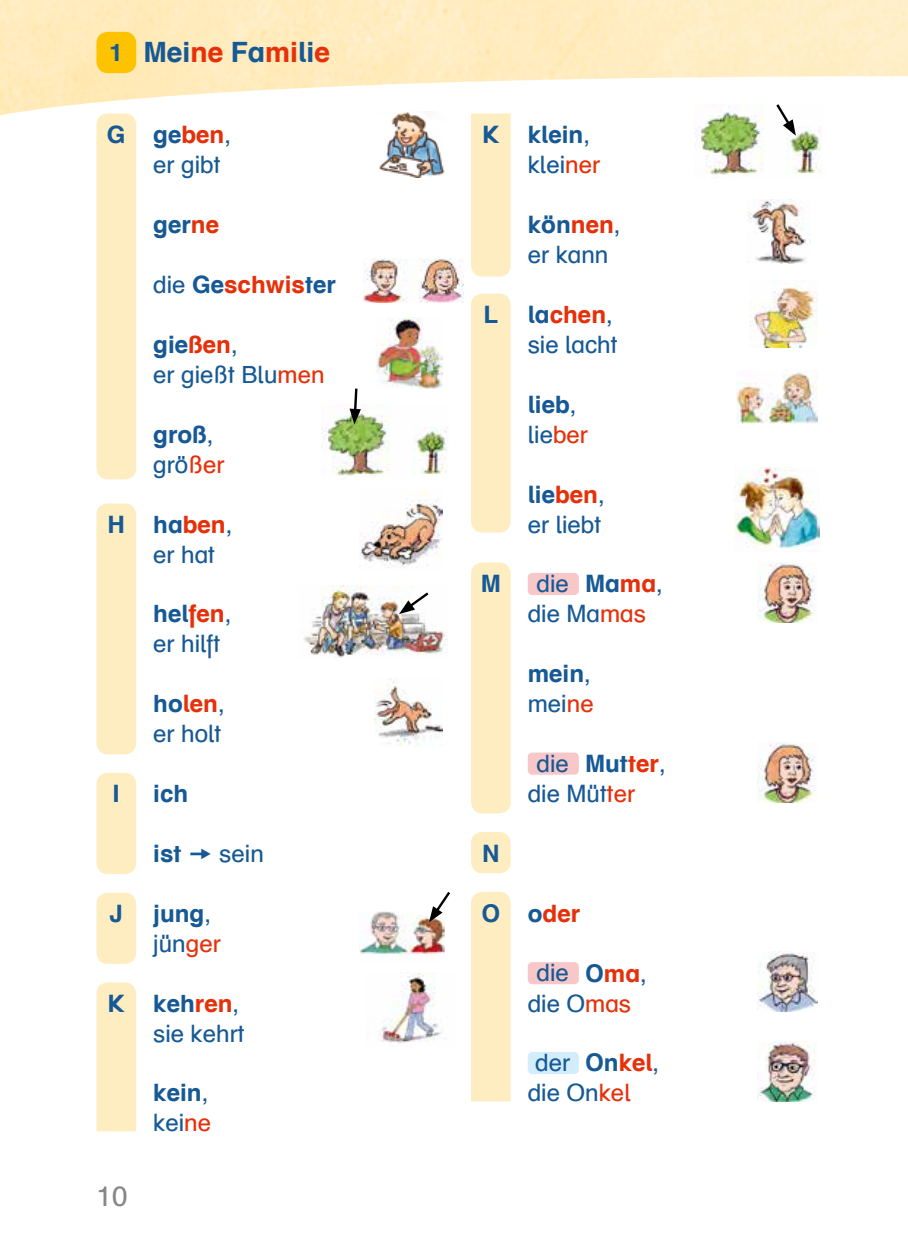
<style>
.page{position:relative;width:908px;height:1248px;background:#fff}
.page>*{position:absolute;margin:0;border:0;box-sizing:border-box;transform-origin:0 0}
.t1{font:28px "Schulbuch Nord OE Bold";color:#165995}
.t2{font:28px "Schulbuch Nord OE Roman";color:#868786}
.t3{font:24px/30.2px "Schulbuch Nord OE Roman";color:#165995}
.t4{font:24px "Schulbuch Nord OE Bold";color:#165995}
.t5{font:24px "Schulbuch Nord OE Bold";color:#e63009}
.s1{font-size:24px}
.s2{color:#e63009}
.s3{color:#165995}
.s4{font-family:"Schulbuch Nord OE Roman";color:#165995}
.s5{font-family:"Schulbuch Nord";font-weight:700;color:#e63009}
.s6{font-family:"Schulbuch Nord OE Roman"}
.s7{font-family:"Schulbuch Nord";font-weight:700}
.s8{font-family:"Schulbuch Nord OE Bold"}
.s9{font-family:"Schulbuch Nord OE Bold";color:#e63009}
</style>
<div class="page">
<img style="left:0;top:0;width:907px;height:115px">
<div style="left:96px;top:32px;width:40px;height:41px;background:#fdc300;border-radius:11px"></div>
<img style="left:376px;top:112px;width:72px;height:66px">
<img style="left:364px;top:258px;width:99px;height:44px">
<img style="left:376px;top:317px;width:66px;height:71px">
<img style="left:321px;top:409px;width:127px;height:67px">
<svg style="left:349px;top:388px;width:12px;height:36px"></svg>
<img style="left:359px;top:492px;width:83px;height:76px">
<img style="left:303px;top:585px;width:144px;height:73px">
<svg style="left:399px;top:590px;width:32px;height:24px"></svg>
<img style="left:374px;top:678px;width:68px;height:68px">
<img style="left:359px;top:911px;width:85px;height:44px">
<svg style="left:429px;top:892px;width:21px;height:30px"></svg>
<img style="left:380px;top:972px;width:62px;height:71px">
<div style="left:527px;top:573px;width:51px;height:22px;background:#f8c7c8;border-radius:5px"></div>
<div style="left:527px;top:752px;width:51px;height:22px;background:#f8c7c8;border-radius:5px"></div>
<div style="left:527px;top:962px;width:51px;height:22px;background:#f8c7c8;border-radius:5px"></div>
<div style="left:527px;top:1051px;width:51px;height:22px;background:#d4edfc;border-radius:5px"></div>
<img style="left:694px;top:104px;width:127px;height:71px">
<svg style="left:773px;top:102px;width:22px;height:34px"></svg>
<img style="left:747px;top:200px;width:63px;height:63px">
<img style="left:749px;top:286px;width:67px;height:62px">
<img style="left:736px;top:370px;width:80px;height:53px">
<img style="left:734px;top:467px;width:84px;height:84px">
<img style="left:757px;top:562px;width:59px;height:60px">
<img style="left:757px;top:742px;width:59px;height:60px">
<img style="left:757px;top:951px;width:59px;height:60px">
<img style="left:757px;top:1041px;width:58px;height:60px">
<div style="left:96px;top:113px;width:40px;height:366px;background:#ffedc2;border-radius:11px"></div>
<div style="left:96px;top:503px;width:40px;height:251px;background:#ffedc2;border-radius:11px"></div>
<div style="left:96px;top:772px;width:40px;height:102px;background:#ffedc2;border-radius:11px"></div>
<div style="left:96px;top:892px;width:40px;height:71px;background:#ffedc2;border-radius:11px"></div>
<div style="left:96px;top:982px;width:40px;height:149px;background:#ffedc2"></div>
<div style="left:471px;top:113px;width:39px;height:163px;background:#ffedc2"></div>
<div style="left:471px;top:293px;width:39px;height:239px;background:#ffedc2;border-radius:11px"></div>
<div style="left:471px;top:562px;width:39px;height:251px;background:#ffedc2;border-radius:11px"></div>
<div style="left:471px;top:831px;width:39px;height:42px;background:#ffedc2;border-radius:11px"></div>
<div style="left:471px;top:892px;width:39px;height:209px;background:#ffedc2"></div>
<p class="t1" style="left:110px;top:35px;width:222px"><span class="s1">1</span> Mei<span class="s2">ne</span> Fa<span class="s2">mi</span>li<span class="s2">e</span></p>
<p class="t4" style="left:107px;top:119px;width:20px">G</p>
<p class="t4" style="left:108px;top:508px;width:19px">H</p>
<p class="t4" style="left:113px;top:778px;width:8px">I</p>
<p class="t4" style="left:109px;top:897px;width:15px">J</p>
<p class="t4" style="left:107px;top:987px;width:19px">K</p>
<p class="t2" style="left:96px;top:1178px;width:33px">10</p>
<p class="t5" style="left:153px;top:119px;width:79px"><span class="s3">ge</span>ben<span class="s4">,</span></p>
<p class="t3" style="left:153px;top:149px;width:69px">er gibt</p>
<p class="t4" style="left:153px;top:209px;width:67px">ger<span class="s2">ne</span></p>
<p class="t5" style="left:153px;top:269px;width:184px"><span class="s4">die</span> <span class="s3">Ge</span>schwis<span class="s3">ter</span></p>
<p class="t4" style="left:153px;top:329px;width:86px">gie<span class="s5">ß</span><span class="s2">en</span><span class="s6">,</span></p>
<p class="t3" style="left:153px;top:359px;width:173px">er gießt Blu<span class="s2">men</span></p>
<p class="t4" style="left:153px;top:419px;width:62px">gro<span class="s7">ß</span><span class="s6">,</span></p>
<p class="t3" style="left:153px;top:449px;width:73px">grö<span class="s2">ßer</span></p>
<p class="t5" style="left:153px;top:508px;width:81px"><span class="s3">ha</span>ben<span class="s4">,</span></p>
<p class="t3" style="left:153px;top:538px;width:63px">er hat</p>
<p class="t4" style="left:153px;top:598px;width:80px">hel<span class="s2">fen</span><span class="s6">,</span></p>
<p class="t3" style="left:153px;top:628px;width:69px">er hilft</p>
<p class="t5" style="left:153px;top:688px;width:73px"><span class="s3">ho</span>len<span class="s4">,</span></p>
<p class="t3" style="left:153px;top:718px;width:70px">er holt</p>
<p class="t4" style="left:153px;top:778px;width:37px">ich</p>
<p class="t4" style="left:153px;top:837px;width:30px">ist</p>
<p class="t3" style="left:219px;top:838px;width:46px">sein</p>
<p class="t4" style="left:153px;top:897px;width:59px">jung<span class="s6">,</span></p>
<p class="t3" style="left:153px;top:927px;width:69px">jün<span class="s2">ger</span></p>
<p class="t4" style="left:153px;top:987px;width:87px">keh<span class="s2">ren</span><span class="s6">,</span></p>
<p class="t3" style="left:153px;top:1017px;width:93px">sie kehrt</p>
<p class="t4" style="left:153px;top:1077px;width:57px">kein<span class="s6">,</span></p>
<p class="t3" style="left:153px;top:1107px;width:59px">kei<span class="s2">ne</span></p>
<p class="t4" style="left:482px;top:119px;width:19px">K</p>
<p class="t4" style="left:527px;top:119px;width:64px">klein<span class="s6">,</span></p>
<p class="t3" style="left:527px;top:149px;width:74px">klei<span class="s2">ner</span></p>
<p class="t4" style="left:527px;top:209px;width:94px">kön<span class="s2">nen</span><span class="s6">,</span></p>
<p class="t3" style="left:527px;top:239px;width:82px">er kann</p>
<p class="t4" style="left:483px;top:299px;width:16px">L</p>
<p class="t5" style="left:527px;top:299px;width:86px"><span class="s3">la</span>chen<span class="s4">,</span></p>
<p class="t3" style="left:527px;top:329px;width:91px">sie lacht</p>
<p class="t4" style="left:527px;top:389px;width:50px">lieb<span class="s6">,</span></p>
<p class="t3" style="left:527px;top:419px;width:62px">lie<span class="s2">ber</span></p>
<p class="t4" style="left:527px;top:478px;width:78px">lie<span class="s2">ben</span><span class="s6">,</span></p>
<p class="t3" style="left:527px;top:508px;width:75px">er liebt</p>
<p class="t4" style="left:480px;top:568px;width:21px">M</p>
<p class="t3" style="left:527px;top:568px;width:137px;text-indent:9px">die <span class="s8">Ma</span><span class="s9">ma</span>, die Ma<span class="s2">mas</span></p>
<p class="t4" style="left:527px;top:658px;width:65px">mein<span class="s6">,</span></p>
<p class="t3" style="left:527px;top:688px;width:67px">mei<span class="s2">ne</span></p>
<p class="t3" style="left:527px;top:747px;width:139px;text-indent:9px">die <span class="s8">Mut</span><span class="s9">ter</span>, die Müt<span class="s2">ter</span></p>
<p class="t4" style="left:482px;top:838px;width:19px">N</p>
<p class="t4" style="left:481px;top:897px;width:20px">O</p>
<p class="t5" style="left:527px;top:897px;width:54px"><span class="s3">o</span>der</p>
<p class="t3" style="left:527px;top:957px;width:120px;text-indent:9px">die <span class="s8">O</span><span class="s9">ma</span>, die O<span class="s2">mas</span></p>
<p class="t3" style="left:527px;top:1047px;width:133px;text-indent:7px">der <span class="s8">On</span><span class="s9">kel</span>, die On<span class="s2">kel</span></p>
</div>
